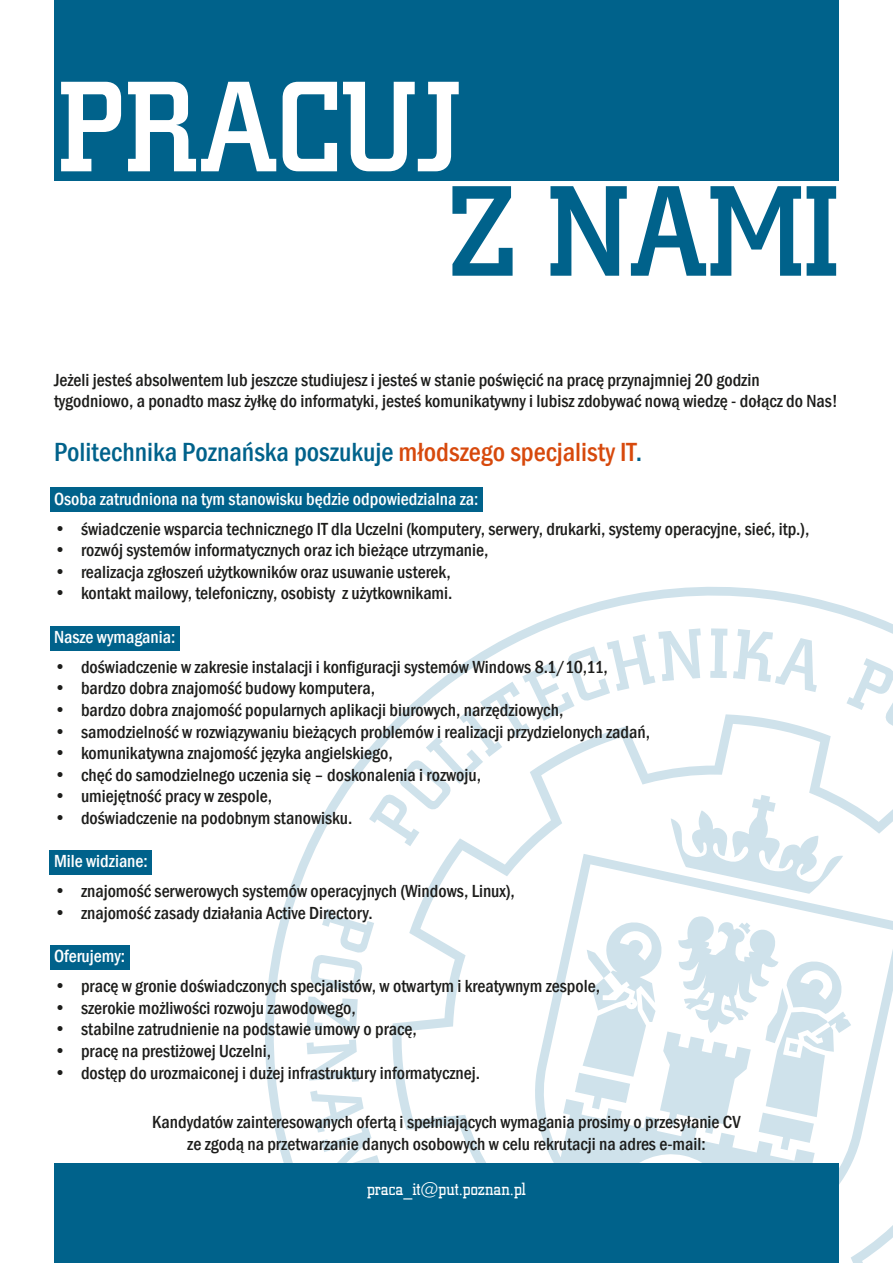
<style>
.page{position:relative;width:893px;height:1263px;background:#fff}
.page>*{position:absolute;margin:0;border:0;box-sizing:border-box;transform-origin:0 0}
.t1{font:129px "Square Slab 711 Md EU";color:#fff}
.t2{font:129px "Square Slab 711 Md EU";color:#00628b}
.t3{font:500 condensed 27px "Franklin Gothic";color:#00628b}
.t4{font:500 condensed 18px/21.6px "Franklin Gothic";color:#1d1d1b}
.Paragraph_Style_1{font:500 condensed 18px "Franklin Gothic";color:#fff}
.t5{font:18px "Square Slab 711 Lt EU";color:#fff}
.s1{color:#d7490c}
</style>
<div class="page">
<svg style="left:265px;top:587px;width:628px;height:676px"></svg>
<div style="left:54px;top:0;width:785px;height:180px;background:#00628b"></div>
<div style="left:54px;top:1163px;width:785px;height:100px;background:#00628b"></div>
<div style="left:50px;top:488px;width:433px;height:24px;background:#00628b"></div>
<div style="left:50px;top:626px;width:130px;height:24px;background:#00628b"></div>
<div style="left:50px;top:850px;width:102px;height:25px;background:#00628b"></div>
<div style="left:50px;top:945px;width:80px;height:25px;background:#00628b"></div>
<p class="t1" style="left:58px;top:47px;width:404px">PRACUJ</p>
<p class="t2" style="left:449px;top:151px;width:391px">Z NAMI</p>
<p class="t4" style="left:54px;top:369px;width:785px">Jeżeli jesteś absolwentem lub jeszcze studiujesz i jesteś w stanie poświęcić na pracę przynajmniej 20 godzin tygodniowo, a ponadto masz żyłkę do informatyki, jesteś komunikatywny i lubisz zdobywać nową wiedzę - dołącz do Nas!</p>
<p class="t3" style="left:54px;top:435px;width:590px">Politechnika Poznańska poszukuje <span class="s1">młodszego specjalisty IT</span>.</p>
<p class="Paragraph_Style_1" style="left:54px;top:487px;width:426px">Osoba zatrudniona na tym stanowisku będzie odpowiedzialna za:</p>
<p class="t4" style="left:54px;top:518px;width:757px">• świadczenie wsparcia technicznego IT dla Uczelni (komputery, serwery, drukarki, systemy operacyjne, sieć, itp.),</p>
<p class="t4" style="left:54px;top:539px;width:436px">• rozwój systemów informatycznych oraz ich bieżące utrzymanie,</p>
<p class="t4" style="left:54px;top:561px;width:398px">• realizacja zgłoszeń użytkowników oraz usuwanie usterek,</p>
<p class="t4" style="left:54px;top:582px;width:400px">• kontakt mailowy, telefoniczny, osobisty z użytkownikami.</p>
<p class="Paragraph_Style_1" style="left:54px;top:625px;width:123px">Nasze wymagania:</p>
<p class="t4" style="left:54px;top:656px;width:555px">• doświadczenie w zakresie instalacji i konfiguracji systemów Windows 8.1/10,11,</p>
<p class="t4" style="left:54px;top:677px;width:322px">• bardzo dobra znajomość budowy komputera,</p>
<p class="t4" style="left:54px;top:699px;width:511px">• bardzo dobra znajomość popularnych aplikacji biurowych, narzędziowych,</p>
<p class="t4" style="left:54px;top:721px;width:597px">• samodzielność w rozwiązywaniu bieżących problemów i realizacji przydzielonych zadań,</p>
<p class="t4" style="left:54px;top:742px;width:340px">• komunikatywna znajomość języka angielskiego,</p>
<p class="t4" style="left:54px;top:764px;width:429px">• chęć do samodzielnego uczenia się – doskonalenia i rozwoju,</p>
<p class="t4" style="left:54px;top:785px;width:220px">• umiejętność pracy w zespole,</p>
<p class="t4" style="left:54px;top:807px;width:300px">• doświadczenie na podobnym stanowisku.</p>
<p class="Paragraph_Style_1" style="left:54px;top:849px;width:95px">Mile widziane:</p>
<p class="t4" style="left:54px;top:880px;width:462px">• znajomość serwerowych systemów operacyjnych (Windows, Linux),</p>
<p class="t4" style="left:54px;top:902px;width:320px">• znajomość zasady działania Active Directory.</p>
<p class="Paragraph_Style_1" style="left:54px;top:944px;width:73px">Oferujemy:</p>
<p class="t4" style="left:54px;top:975px;width:547px">• pracę w gronie doświadczonych specjalistów, w otwartym i kreatywnym zespole,</p>
<p class="t4" style="left:54px;top:997px;width:303px">• szerokie możliwości rozwoju zawodowego,</p>
<p class="t4" style="left:54px;top:1018px;width:364px">• stabilne zatrudnienie na podstawie umowy o pracę,</p>
<p class="t4" style="left:54px;top:1040px;width:218px">• pracę na prestiżowej Uczelni,</p>
<p class="t4" style="left:54px;top:1062px;width:428px">• dostęp do urozmaiconej i dużej infrastruktury informatycznej.</p>
<p class="t4" style="left:152px;top:1111px;width:590px;text-align:center">Kandydatów zainteresowanych ofertą i spełniających wymagania prosimy o przesyłanie CV ze zgodą na przetwarzanie danych osobowych w celu rekrutacji na adres e-mail:</p>
<p class="t5" style="left:367px;top:1178px;width:160px">praca_it@put.poznan.pl</p>
</div>
